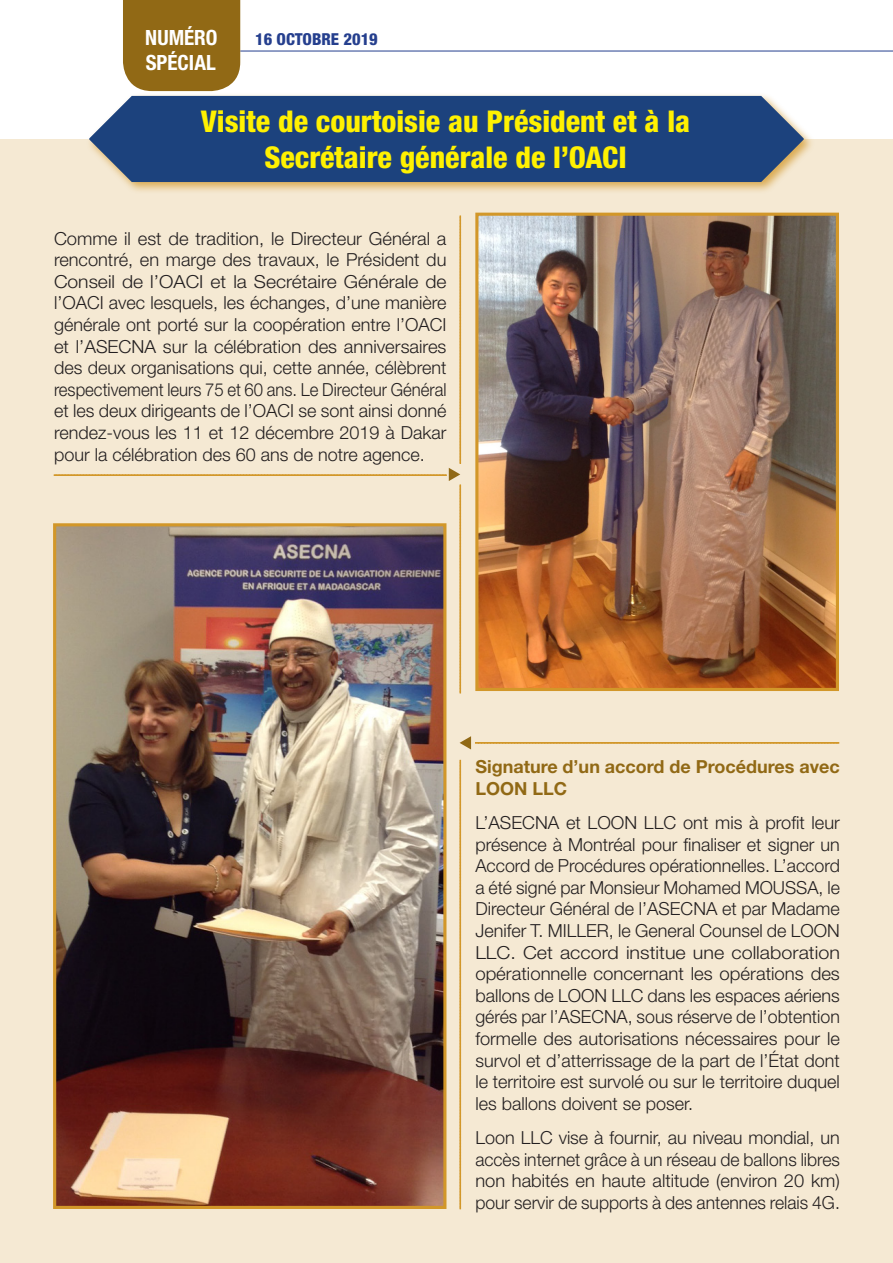
<style>
.page{position:relative;width:893px;height:1263px;background:#fff}
.page>*{position:absolute;margin:0;border:0;box-sizing:border-box;transform-origin:0 0}
.t1{font:800 condensed 30px "Helvetica Neue LT Std";color:#fff101}
.t2{font:700 condensed 21px/25.2px "Helvetica Neue LT Std";color:#fff}
.corps_du_texte{font:300 18px/21.6px "Helvetica Neue LT Std";color:#231f20;text-align:justify}
.corps_du_texte-2{font:700 18px/21.6px "Helvetica Neue LT Std";color:#916915}
.t3{font:800 condensed 16.5px "Helvetica Neue LT Std";color:#253f8e}
</style>
<div class="page">
<hr style="left:240px;top:51px;width:653px;height:1px;background:#253f8e">
<div style="left:123px;top:0;width:117px;height:91px;background:#916915"></div>
<div style="left:0;top:139px;width:893px;height:1124px;background:#f5e9d3"></div>
<img style="left:479px;top:217px;width:356px;height:470px">
<div style="left:475px;top:213px;width:364px;height:478px;border:3px solid #d29729"></div>
<img style="left:57px;top:693px;width:385px;height:512px">
<div style="left:53px;top:523px;width:393px;height:686px;border:3px solid #d29729"></div>
<div style="left:86px;top:92px;width:729px;height:103px;background:#d29729;opacity:.75"></div>
<div style="left:89px;top:96px;width:715px;height:86px;background:#1c427d"></div>
<svg style="left:459px;top:760px;width:2px;height:449px"></svg>
<svg style="left:54px;top:216px;width:407px;height:477px"></svg>
<svg style="left:460px;top:736px;width:379px;height:13px"></svg>
<p class="t2" style="left:145px;top:25px;width:74px">NUMÉRO<br>SPÉCIAL</p>
<p class="t3" style="left:255px;top:29px;width:124px">16 OCTOBRE 2019</p>
<p class="t1" style="left:201px;top:102px;width:491px">Visite de courtoisie au Président et à la</p>
<p class="t1" style="left:264px;top:138px;width:364px">Secrétaire générale de l’OACI</p>
<p class="corps_du_texte" style="left:54px;top:227px;width:394px">Comme il est de tradition, le Directeur Général a rencontré, en marge des travaux, le Président du Conseil de l’OACI et la Secrétaire Générale de l’OACI avec lesquels, les échanges, d’une manière générale ont porté sur la coopération entre l’OACI et l’ASECNA sur la célébration des anniversaires des deux organisations qui, cette année, célèbrent respectivement leurs 75 et 60 ans. Le Directeur Général et les deux dirigeants de l’OACI se sont ainsi donné rendez-vous les 11 et 12 décembre 2019 à Dakar pour la célébration des 60 ans de notre agence.</p>
<p class="corps_du_texte-2" style="left:475px;top:755px;width:366px">Signature d’un accord de Procédures avec<br>LOON LLC</p>
<p class="corps_du_texte" style="left:475px;top:811px;width:366px">L’ASECNA et LOON LLC ont mis à profit leur présence à Montréal pour finaliser et signer un Accord de Procédures opérationnelles. L’accord a été signé par Monsieur Mohamed MOUSSA, le Directeur Général de l’ASECNA et par Madame Jenifer T. MILLER, le General Counsel de LOON LLC. Cet accord institue une collaboration opérationnelle concernant les opérations des ballons de LOON LLC dans les espaces aériens gérés par l’ASECNA, sous réserve de l’obtention formelle des autorisations nécessaires pour le survol et d’atterrissage de la part de l’État dont le territoire est survolé ou sur le territoire duquel les ballons doivent se poser.</p>
<p class="corps_du_texte" style="left:475px;top:1126px;width:366px">Loon LLC vise à fournir, au niveau mondial, un accès internet grâce à un réseau de ballons libres non habités en haute altitude (environ 20 km) pour servir de supports à des antennes relais 4G.</p>
</div>
